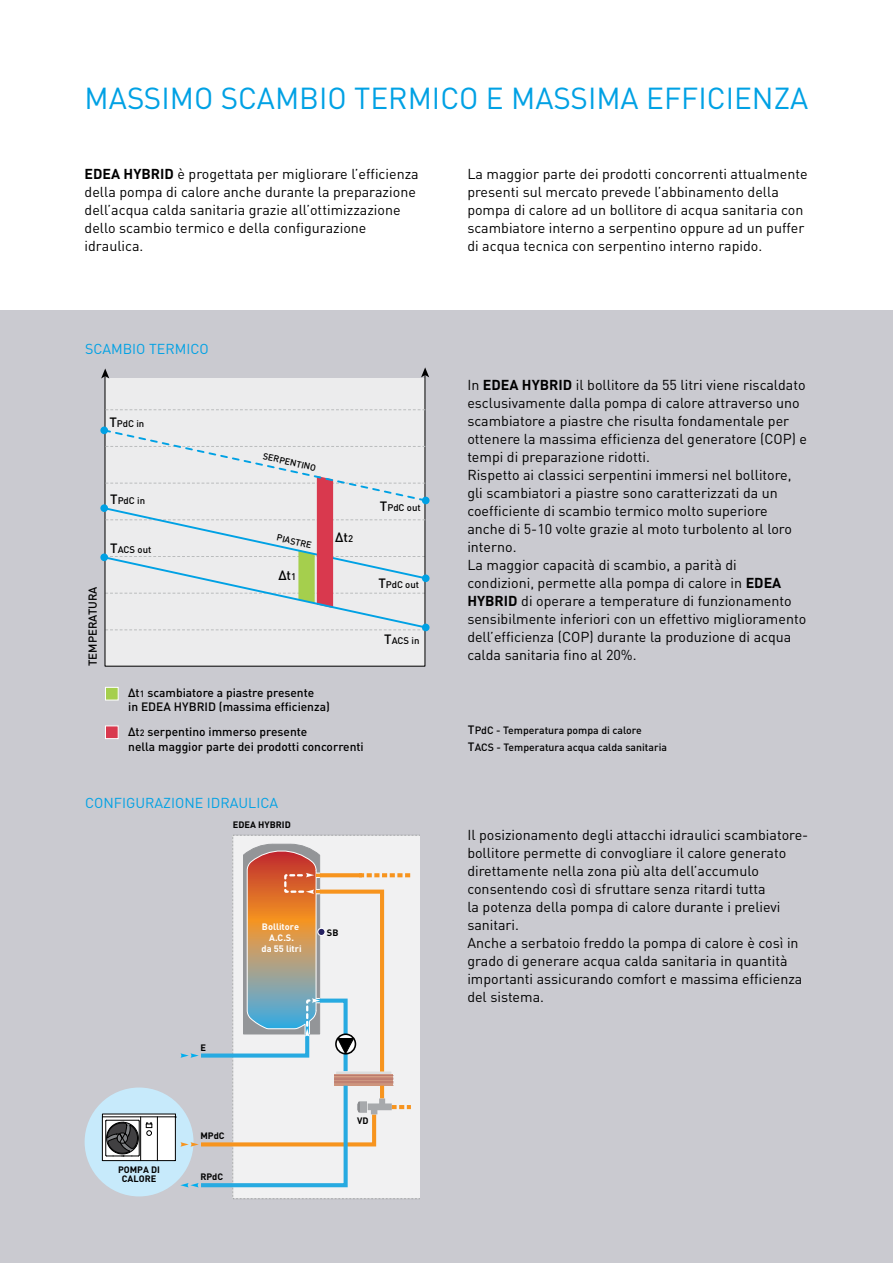
<style>
.page{position:relative;width:893px;height:1263px;background:#fff}
.page>*{position:absolute;margin:0;border:0;box-sizing:border-box;transform-origin:0 0}
.t1{font:30px "DIN";color:#00a1e4}
.t2{font:14.25px/18px "DIN";color:#000}
.t3{font:14.25px "DIN";color:#00a1e4}
.t4{font:700 14.25px "DIN";color:#000}
.t5{font:500 13.35px "DIN";color:#000}
.t6{font:500 12px/14.4px "DIN";color:#000}
.t7{font:500 11.4px "DIN";color:#000}
.t8{font:500 10.5px/16.6px "DIN";color:#000}
.t9{font:500 9.6px "DIN";color:#000}
.t10{font:700 9.15px/9.1px "DIN Pro";color:#000;text-align:center}
.t11{font:700 9.15px/11.1px "DIN Pro";color:#fff;text-align:center}
.t12{font:500 9px "DIN";color:#000}
.s1{font-size:13.35px}
.s2{font-size:9.6px}
.s3{font-size:9px}
.s4{font-weight:700}
.s5{font-weight:400}
.s6{font-size:12px}
</style>
<div class="page">
<div style="left:0;top:311px;width:893px;height:952px;background:#cacad0"></div>
<div style="left:104px;top:377px;width:322px;height:290px;background:#ececed"></div>
<svg style="left:421px;top:367px;width:8px;height:10px"></svg>
<svg style="left:105px;top:409px;width:320px;height:1px"></svg>
<svg style="left:101px;top:368px;width:8px;height:10px"></svg>
<div style="left:105px;top:726px;width:13px;height:13px;background:#d9394e;border:1px solid #fff"></div>
<div style="left:105px;top:687px;width:13px;height:13px;background:#a5cf4d;border:1px solid #fff"></div>
<div style="left:233px;top:835px;width:187px;height:364px;background:#f1f1f2"></div>
<div style="left:85px;top:1087px;width:109px;height:109px;background:#c7eafb;border-radius:50%"></div>
<svg style="left:102px;top:844px;width:309px;height:345px"></svg>
<svg style="left:100px;top:426px;width:8px;height:8px"></svg>
<svg style="left:102px;top:428px;width:326px;height:202px;background:#e1e1e3"></svg>
<div style="left:100px;top:553px;width:8px;height:8px;background:#00a1e4;border-radius:50%"></div>
<div style="left:422px;top:624px;width:8px;height:7px;background:#00a1e4;border-radius:50%"></div>
<h1 class="t1" style="left:85px;top:80px;width:725px">MASSIMO SCAMBIO TERMICO E MASSIMA EFFICIENZA</h1>
<p class="t2" style="left:85px;top:165px;width:336px;text-indent:93px">è progettata per migliorare l’efficienza della pompa di calore anche durante la preparazione dell’acqua calda sanitaria grazie all’ottimizzazione dello scambio termico e della configurazione idraulica.</p>
<p class="t2" style="left:467px;top:164px;width:342px">La maggior parte dei prodotti concorrenti attualmente presenti sul mercato prevede l’abbinamento della pompa di calore ad un bollitore di acqua sanitaria con scambiatore interno a serpentino oppure ad un puffer di acqua tecnica con serpentino interno rapido.</p>
<p class="t4" style="left:85px;top:164px;width:58px">EDEA HYBRID</p>
<p class="t3" style="left:85px;top:340px;width:125px">SCAMBIO TERMICO</p>
<p class="t7" style="left:85px;top:666px;width:81px;rotate:-90deg">TEMPERATURA</p>
<p class="t9" style="left:109px;top:418px;width:36px"><span class="s1">T</span>PdC in</p>
<p class="t9" style="left:110px;top:495px;width:36px"><span class="s1">T</span>PdC in</p>
<p class="t9" style="left:110px;top:543px;width:43px"><span class="s1">T</span>ACS out</p>
<p class="t12" style="left:264px;top:450px;width:56px;rotate:13deg">SERPENTINO</p>
<p class="t12" style="left:278px;top:532px;width:37px;rotate:13deg">PIASTRE</p>
<p class="t5" style="left:278px;top:566px;width:19px">∆t<span class="s2">1</span></p>
<p class="t5" style="left:335px;top:529px;width:19px">∆t<span class="s2">2</span></p>
<p class="t6" style="left:128px;top:685px;width:203px">∆t<span class="s3">1</span> scambiatore a piastre presente<br>in EDEA HYBRID (massima efficienza)</p>
<p class="t6" style="left:128px;top:724px;width:237px">∆t<span class="s3">2</span> serpentino immerso presente<br>nella maggior parte dei prodotti concorrenti</p>
<p class="t9" style="left:380px;top:501px;width:42px"><span class="s1">T</span>PdC out</p>
<p class="t9" style="left:378px;top:578px;width:42px"><span class="s1">T</span>PdC out</p>
<p class="t9" style="left:384px;top:634px;width:37px"><span class="s1">T</span>ACS in</p>
<p class="t3" style="left:85px;top:794px;width:195px">CONFIGURAZIONE IDRAULICA</p>
<p class="t10" style="left:233px;top:820px;width:59px">EDEA HYBRID</p>
<p class="t10" style="left:118px;top:1165px;width:43px">POMPA DI<br>CALORE</p>
<p class="t10" style="left:200px;top:1042px;width:7px">E</p>
<p class="t10" style="left:200px;top:1130px;width:26px">MPdC</p>
<p class="t10" style="left:200px;top:1171px;width:24px">RPdC</p>
<p class="t11" style="left:262px;top:920px;width:41px">Bollitore<br>A.C.S.<br>da 55 litri</p>
<p class="t10" style="left:327px;top:927px;width:13px">SB</p>
<p class="t10" style="left:357px;top:1116px;width:13px">VD</p>
<p class="t2" style="left:467px;top:376px;width:341px;text-indent:108px">il bollitore da 55 litri viene riscaldato esclusivamente dalla pompa di calore attraverso uno scambiatore a piastre che risulta fondamentale per ottenere la massima efficienza del generatore (COP) e tempi di preparazione ridotti.<br>Rispetto ai classici serpentini immersi nel bollitore, gli scambiatori a piastre sono caratterizzati da un coefficiente di scambio termico molto superiore anche di 5-10 volte grazie al moto turbolento al loro interno.<br>La maggior capacità di scambio, a parità di<br>condizioni, permette alla pompa di calore in <span class="s4">EDEA<br>HYBRID</span></p>
<p class="t4" style="left:467px;top:376px;width:74px"><span class="s5">In</span> EDEA HYBRID</p>
<p class="t2" style="left:467px;top:592px;width:340px;text-indent:54px">di operare a temperature di funzionamento sensibilmente inferiori con un effettivo miglioramento dell’efficienza (COP) durante la produzione di acqua calda sanitaria fino al 20%.</p>
<p class="t8" style="left:468px;top:722px;width:201px"><span class="s6">T</span>PdC - Temperatura pompa di calore<br><span class="s6">T</span>ACS - Temperatura acqua calda sanitaria</p>
<p class="t2" style="left:467px;top:826px;width:343px">Il posizionamento degli attacchi idraulici scambiatore&shy;bollitore permette di convogliare il calore generato direttamente nella zona più alta dell’accumulo consentendo così di sfruttare senza ritardi tutta<br>la potenza della pompa di calore durante i prelievi sanitari.<br>Anche a serbatoio freddo la pompa di calore è così in grado di generare acqua calda sanitaria in quantità importanti assicurando comfort e massima efficienza del sistema.</p>
</div>
